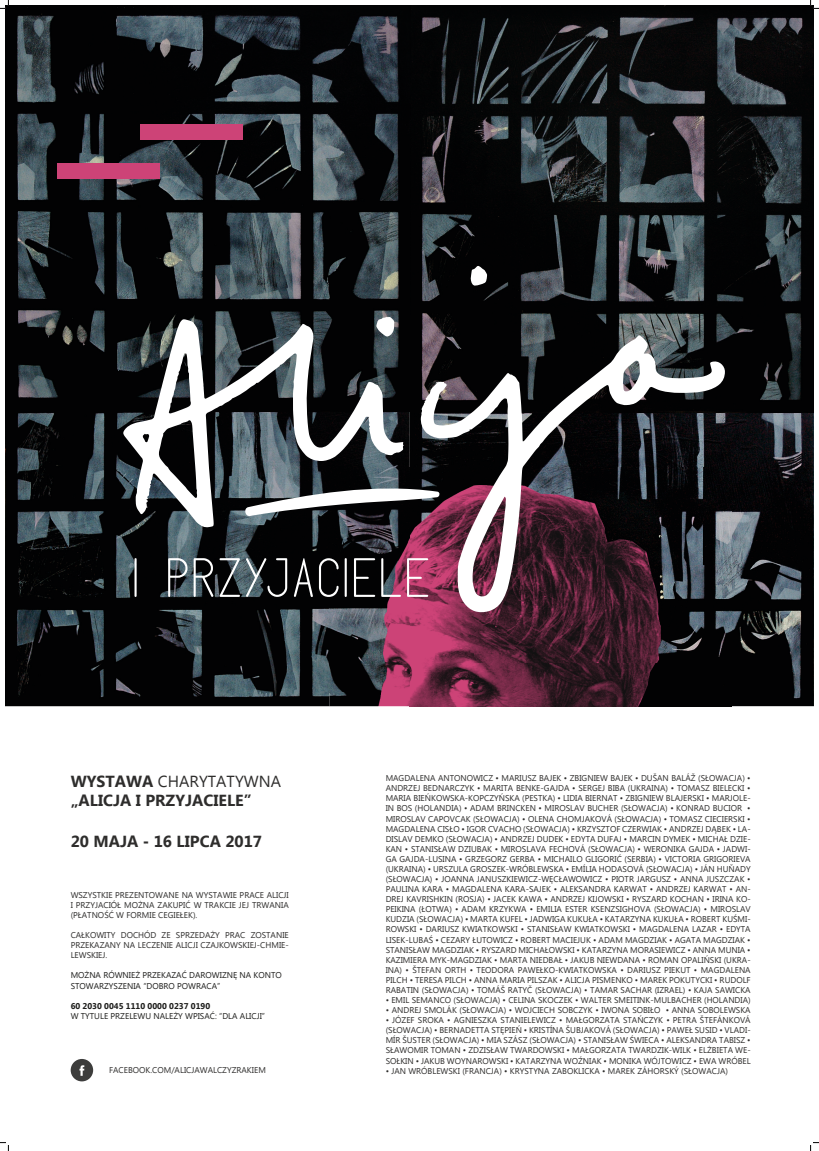
<style>
.page{position:relative;width:819px;height:1151px;background:#fff}
.page>*{position:absolute;margin:0;border:0;box-sizing:border-box;transform-origin:0 0}
.t1{font:300 55.28px "Fabiolo Small Cap";color:#fff}
.t2{font:700 16px/19.2px "Ebrima";color:#2e2d2c}
.t3{font:8.4px/10.1px "Ebrima";color:#2e2d2c;text-align:justify}
.t4{font:8.4px/10.1px "Ebrima";color:#1d1d1b}
.t5{font:700 8.4px "Ebrima";color:#1d1d1b}
.s1{font-weight:400}
</style>
<div class="page">
<img style="left:5px;top:413px;width:808px;height:293px">
<img style="left:5px;top:5px;width:808px;height:408px">
<img style="left:410px;top:706px;width:321px;height:1px">
<img style="left:329px;top:467px;width:402px;height:239px">
<svg style="left:123px;top:319px;width:281px;height:209px"></svg>
<svg style="left:420px;top:335px;width:304px;height:277px;background:#4a3e45"></svg>
<svg style="left:376px;top:316px;width:18px;height:21px"></svg>
<svg style="left:470px;top:266px;width:17px;height:20px"></svg>
<svg style="left:243px;top:483px;width:197px;height:34px"></svg>
<div style="left:140px;top:124px;width:103px;height:16px;background:#cd4377"></div>
<div style="left:57px;top:163px;width:103px;height:15px;background:#cd4377"></div>
<svg style="left:71px;top:1059px;width:22px;height:22px"></svg>
<svg style="left:0;top:0;width:9px;height:9px"></svg>
<svg style="left:0;top:1142px;width:9px;height:9px"></svg>
<svg style="left:810px;top:0;width:8px;height:9px"></svg>
<svg style="left:810px;top:1142px;width:8px;height:9px"></svg>
<h1 class="t1" style="left:134px;top:550px;width:301px">I PRZYJACIELE</h1>
<h2 class="t2" style="left:71px;top:772px;width:212px">WYSTAWA <span class="s1">CHARYTATYWNA </span>„ALICJA I PRZYJACIELE”</h2>
<h2 class="t2" style="left:71px;top:832px;width:193px">20 MAJA - 16 LIPCA 2017</h2>
<p class="t3" style="left:71px;top:890px;width:220px">WSZYSTKIE PREZENTOWANE NA WYSTAWIE PRACE ALICJI I PRZYJACIÓŁ MOŻNA ZAKUPIĆ W TRAKCIE JEJ TRWANIA (PŁATNOŚĆ W FORMIE CEGIEŁEK).</p>
<p class="t3" style="left:71px;top:930px;width:220px">CAŁKOWITY DOCHÓD ZE SPRZEDAŻY PRAC ZOSTANIE PRZEKAZANY NA LECZENIE ALICJI CZAJKOWSKIEJ-CHMIE-LEWSKIEJ.</p>
<p class="t4" style="left:71px;top:971px;width:213px">MOŻNA RÓWNIEŻ PRZEKAZAĆ DAROWIZNĘ NA KONTO<br>STOWARZYSZENIA “DOBRO POWRACA”</p>
<p class="t5" style="left:71px;top:999px;width:141px">60 2030 0045 1110 0000 0237 0190</p>
<p class="t4" style="left:71px;top:1011px;width:196px">W TYTULE PRZELEWU NALEŻY WPISAĆ: “DLA ALICJI”</p>
<p class="t3" style="left:109px;top:1065px;width:158px">FACEBOOK.COM/ALICJAWALCZYZRAKIEM</p>
<p class="t3" style="left:385px;top:774px;width:366px">MAGDALENA ANTONOWICZ • MARIUSZ BAJEK • ZBIGNIEW BAJEK • DUŠAN BALÁŽ (SŁOWACJA) • ANDRZEJ BEDNARCZYK • MARITA BENKE-GAJDA • SERGEJ BIBA (UKRAINA) • TOMASZ BIELECKI • MARIA BIEŃKOWSKA-KOPCZYŃSKA (PESTKA) • LIDIA BIERNAT • ZBIGNIEW BLAJERSKI • MARJOLE-IN BOS (HOLANDIA) • ADAM BRINCKEN • MIROSLAV BUCHER (SŁOWACJA) • KONRAD BUCIOR • MIROSLAV CAPOVCAK (SŁOWACJA) • OLENA CHOMJAKOVÁ (SŁOWACJA) • TOMASZ CIECIERSKI • MAGDALENA CISŁO • IGOR CVACHO (SŁOWACJA) • KRZYSZTOF CZERWIAK • ANDRZEJ DĄBEK • LA-DISLAV DEMKO (SŁOWACJA) • ANDRZEJ DUDEK • EDYTA DUFAJ • MARCIN DYMEK • MICHAŁ DZIE-KAN • STANISŁAW DZIUBAK • MIROSLAVA FECHOVÁ (SŁOWACJA) • WERONIKA GAJDA • JADWI-GA GAJDA-LUSINA • GRZEGORZ GERBA • MICHAILO GLIGORIĆ (SERBIA) • VICTORIA GRIGORIEVA (UKRAINA) • URSZULA GROSZEK-WRÓBLEWSKA • EMÍLIA HODASOVÁ (SŁOWACJA) • JÁN HUŇADY (SŁOWACJA) • JOANNA JANUSZKIEWICZ-WĘCŁAWOWICZ • PIOTR JARGUSZ • ANNA JUSZCZAK • PAULINA KARA • MAGDALENA KARA-SAJEK • ALEKSANDRA KARWAT • ANDRZEJ KARWAT • AN-DREJ KAVRISHKIN (ROSJA) • JACEK KAWA • ANDRZEJ KIJOWSKI • RYSZARD KOCHAN • IRINA KO-PEIKINA (ŁOTWA) • ADAM KRZYKWA • EMILIA ESTER KSENZSIGHOVA (SŁOWACJA) • MIROSLAV KUDZIA (SŁOWACJA) • MARTA KUFEL • JADWIGA KUKUŁA • KATARZYNA KUKUŁA • ROBERT KUŚMI-ROWSKI • DARIUSZ KWIATKOWSKI • STANISŁAW KWIATKOWSKI • MAGDALENA LAZAR • EDYTA LISEK-LUBAŚ • CEZARY ŁUTOWICZ • ROBERT MACIEJUK • ADAM MAGDZIAK • AGATA MAGDZIAK • STANISŁAW MAGDZIAK • RYSZARD MICHAŁOWSKI • KATARZYNA MORASIEWICZ • ANNA MUNIA • KAZIMIERA MYK-MAGDZIAK • MARTA NIEDBAŁ • JAKUB NIEWDANA • ROMAN OPALIŃSKI (UKRA-INA) • ŠTEFAN ORTH • TEODORA PAWEŁKO-KWIATKOWSKA • DARIUSZ PIEKUT • MAGDALENA PILCH • TERESA PILCH • ANNA MARIA PILSZAK • ALICJA PISMENKO • MAREK POKUTYCKI • RUDOLF RABATIN (SŁOWACJA) • TOMÁŠ RATYČ (SŁOWACJA) • TAMAR SACHAR (IZRAEL) • KAJA SAWICKA</p>
<p class="t3" style="left:385px;top:995px;width:366px">• EMIL SEMANCO (SŁOWACJA) • CELINA SKOCZEK • WALTER SMEITINK-MULBACHER (HOLANDIA)</p>
<p class="t3" style="left:385px;top:1005px;width:366px">• ANDREJ SMOLÁK (SŁOWACJA) • WOJCIECH SOBCZYK • IWONA SOBIŁO • ANNA SOBOLEWSKA</p>
<p class="t3" style="left:385px;top:1015px;width:366px">• JÓZEF SROKA • AGNIESZKA STANIELEWICZ • MAŁGORZATA STAŃCZYK • PETRA ŠTEFÁNKOVÁ (SŁOWACJA) • BERNADETTA STĘPIEŃ • KRISTÍNA ŠUBJAKOVÁ (SŁOWACJA) • PAWEŁ SUSID • VLADI-MÍR ŠUSTER (SŁOWACJA) • MIA SZÁSZ (SŁOWACJA) • STANISŁAW ŚWIECA • ALEKSANDRA TABISZ • SŁAWOMIR TOMAN • ZDZISŁAW TWARDOWSKI • MAŁGORZATA TWARDZIK-WILK • ELŻBIETA WE-SOŁKIN • JAKUB WOYNAROWSKI • KATARZYNA WOŹNIAK • MONIKA WÓJTOWICZ • EWA WRÓBEL</p>
<p class="t3" style="left:385px;top:1066px;width:344px">• JAN WRÓBLEWSKI (FRANCJA) • KRYSTYNA ZABOKLICKA • MAREK ZÁHORSKÝ (SŁOWACJA)</p>
</div>
